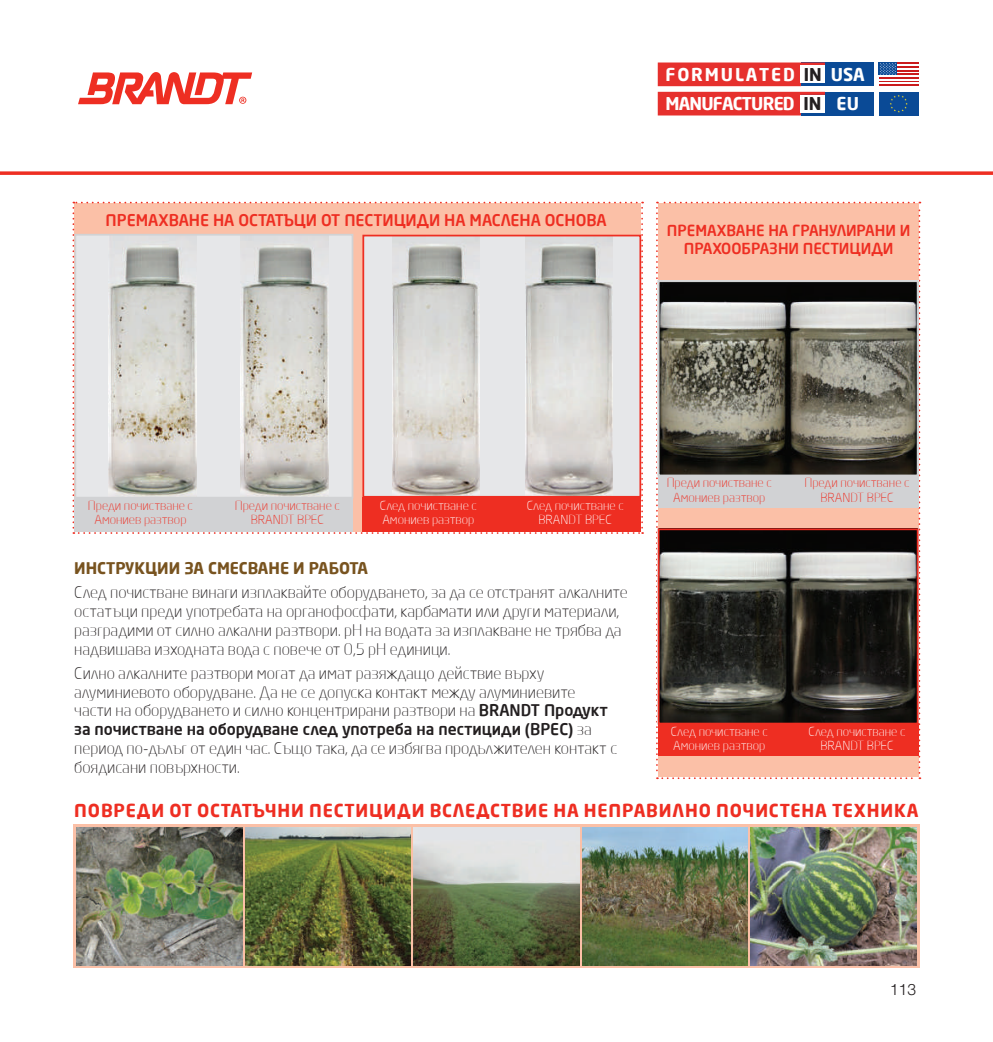
<style>
.page{position:relative;width:993px;height:1042px;background:#fff}
.page>*{position:absolute;margin:0;border:0;box-sizing:border-box;transform-origin:0 0}
.t1{font:700 17.5px "Neo Sans Pro Cyr W04";letter-spacing:.05em;color:#ee2e22}
.t2{font:700 17.32px/29.2px "Neo Sans Pro Cyr W04";color:#fff}
.t3{font:300 15.75px/18.9px "Neo Sans Pro Cyr W04";color:#231f20}
.t4{font:500 15.75px "Neo Sans Pro Cyr W04";color:#ee2e22}
.t5{font:700 15.75px "Neo Sans Pro Cyr W04";color:#78531f}
.t6{font:300 15.75px "Helvetica Neue Cyr";color:#231f20}
.t7{font:500 14.88px/17.8px "Neo Sans Pro Cyr W04";color:#ee2e22;text-align:center}
.t8{font:300 12.25px/14.7px "Neo Sans Pro Cyr W04";color:#ee2e22;text-align:center}
.t9{font:300 12.25px/14.7px "Neo Sans Pro Cyr W04";color:#fff}
.s1{color:#231f20}
.s2{font-weight:500}
</style>
<div class="page">
<img style="left:73px;top:824px;width:846px;height:144px">
<svg style="left:656px;top:202px;width:264px;height:577px;background:#fac0a9"></svg>
<svg style="left:72px;top:202px;width:571px;height:332px;background:#fac0aa"></svg>
<svg style="left:0;top:171px;width:992px;height:4px;background:#ef473d"></svg>
<hr style="left:878px;top:62px;width:40px;height:2px;background:#ca1a1c">
<hr style="left:878px;top:66px;width:40px;height:2px;background:#ca1a1c">
<hr style="left:878px;top:70px;width:40px;height:2px;background:#ca1a1c">
<hr style="left:878px;top:73px;width:40px;height:2px;background:#ca1a1c">
<hr style="left:878px;top:77px;width:40px;height:2px;background:#ca1a1c">
<hr style="left:878px;top:81px;width:40px;height:2px;background:#ca1a1c">
<hr style="left:878px;top:84px;width:40px;height:2px;background:#ca1a1c">
<svg style="left:878px;top:62px;width:18px;height:13px"></svg>
<svg style="left:879px;top:63px;width:16px;height:12px"></svg>
<div style="left:878px;top:92px;width:40px;height:23px;background:#0a4a96"></div>
<svg style="left:890px;top:95px;width:17px;height:18px"></svg>
<div style="left:800px;top:62px;width:72px;height:24px;background:#0a4a96"></div>
<svg style="left:657px;top:62px;width:167px;height:24px;background:#e13736"></svg>
<div style="left:800px;top:66px;width:24px;height:17px;background:#fff"></div>
<div style="left:800px;top:92px;width:72px;height:23px;background:#0a4a96"></div>
<div style="left:657px;top:92px;width:167px;height:23px;background:#e6302d"></div>
<div style="left:800px;top:95px;width:24px;height:17px;background:#fff"></div>
<svg style="left:78px;top:72px;width:174px;height:32px"></svg>
<div style="left:75px;top:235px;width:277px;height:263px;background:#e6e7e9"></div>
<img style="left:109px;top:237px;width:87px;height:258px">
<img style="left:241px;top:237px;width:87px;height:258px">
<div style="left:74px;top:234px;width:279px;height:264px;border:2px solid #d1d2d4"></div>
<div style="left:363px;top:236px;width:277px;height:261px;background:#e6e7e9"></div>
<img style="left:393px;top:238px;width:86px;height:257px">
<img style="left:525px;top:238px;width:87px;height:257px">
<div style="left:362px;top:235px;width:279px;height:263px;border:2px solid #ee2e22"></div>
<div style="left:362px;top:498px;width:279px;height:34px;background:#ee2e22"></div>
<div style="left:74px;top:498px;width:279px;height:34px;background:#d1d2d4"></div>
<img style="left:660px;top:283px;width:255px;height:190px">
<div style="left:657px;top:280px;width:261px;height:196px;border:2px solid #d1d2d4"></div>
<img style="left:660px;top:531px;width:255px;height:190px">
<div style="left:657px;top:528px;width:261px;height:196px;border:2px solid #ee2e22"></div>
<div style="left:657px;top:475px;width:261px;height:32px;background:#d1d2d4"></div>
<div style="left:657px;top:724px;width:261px;height:32px;background:#ee2e22"></div>
<img style="left:77px;top:827px;width:165px;height:138px">
<img style="left:245px;top:827px;width:165px;height:138px">
<img style="left:413px;top:827px;width:166px;height:138px">
<img style="left:582px;top:827px;width:165px;height:138px">
<img style="left:750px;top:827px;width:165px;height:138px">
<p class="t4" style="left:106px;top:210px;width:502px">ПРЕМАХВАНЕ НА ОСТАТЪЦИ ОТ ПЕСТИЦИДИ НА МАСЛЕНА ОСНОВА</p>
<p class="t2" style="left:665px;top:59px;width:201px">FORMULATED <span class="s1">IN</span> USA<br>MANUFACTURED <span class="s1">IN</span> EU</p>
<p class="t7" style="left:666px;top:221px;width:245px">ПРЕМАХВАНЕ НА ГРАНУЛИРАНИ И<br>ПРАХООБРАЗНИ ПЕСТИЦИДИ</p>
<p class="t8" style="left:88px;top:498px;width:106px">Преди почистване с<br>Амониев разтвор</p>
<p class="t8" style="left:235px;top:498px;width:106px">Преди почистване с<br>BRANDT BPEC</p>
<p class="t9" style="left:380px;top:498px;width:98px">След почистване с<br>Амониев разтвор</p>
<p class="t9" style="left:526px;top:498px;width:98px;text-align:center">След почистване с<br>BRANDT BPEC</p>
<p class="t8" style="left:666px;top:475px;width:106px">Преди почистване с<br>Амониев разтвор</p>
<p class="t8" style="left:804px;top:475px;width:106px">Преди почистване с<br>BRANDT BPEC</p>
<p class="t5" style="left:74px;top:558px;width:295px">ИНСТРУКЦИИ ЗА СМЕСВАНЕ И РАБОТА</p>
<p class="t3" style="left:74px;top:582px;width:555px">След почистване винаги изплаквайте оборудването, за да се отстранят алкалните остатъци преди употребата на органофосфати, карбамати или други материали, разградими от силно алкални разтвори. pH на водата за изплакване не трябва да надвишава изходната вода с повече от 0,5 pH единици.</p>
<p class="t3" style="left:74px;top:663px;width:544px">Силно алкалните разтвори могат да имат разяждащо действие върху алуминиевото оборудване. Да не се допуска контакт между алуминиевите части на оборудването и силно концентрирани разтвори на <span class="s2">BRANDT Продукт за почистване на оборудване след употреба на пестициди (BPEC)</span> за период по-дълъг от един час. Също така, да се избягва продължителен контакт с боядисани повърхности.</p>
<p class="t1" style="left:74px;top:799px;width:845px">ПОВРЕДИ ОТ ОСТАТЪЧНИ ПЕСТИЦИДИ ВСЛЕДСТВИЕ НА НЕПРАВИЛНО ПОЧИСТЕНА ТЕХНИКА</p>
<p class="t9" style="left:670px;top:723px;width:98px">След почистване с<br>Амониев разтвор</p>
<p class="t9" style="left:808px;top:723px;width:98px;text-align:center">След почистване с<br>BRANDT BPEC</p>
<p class="t6" style="left:889px;top:981px;width:28px">113</p>
</div>
